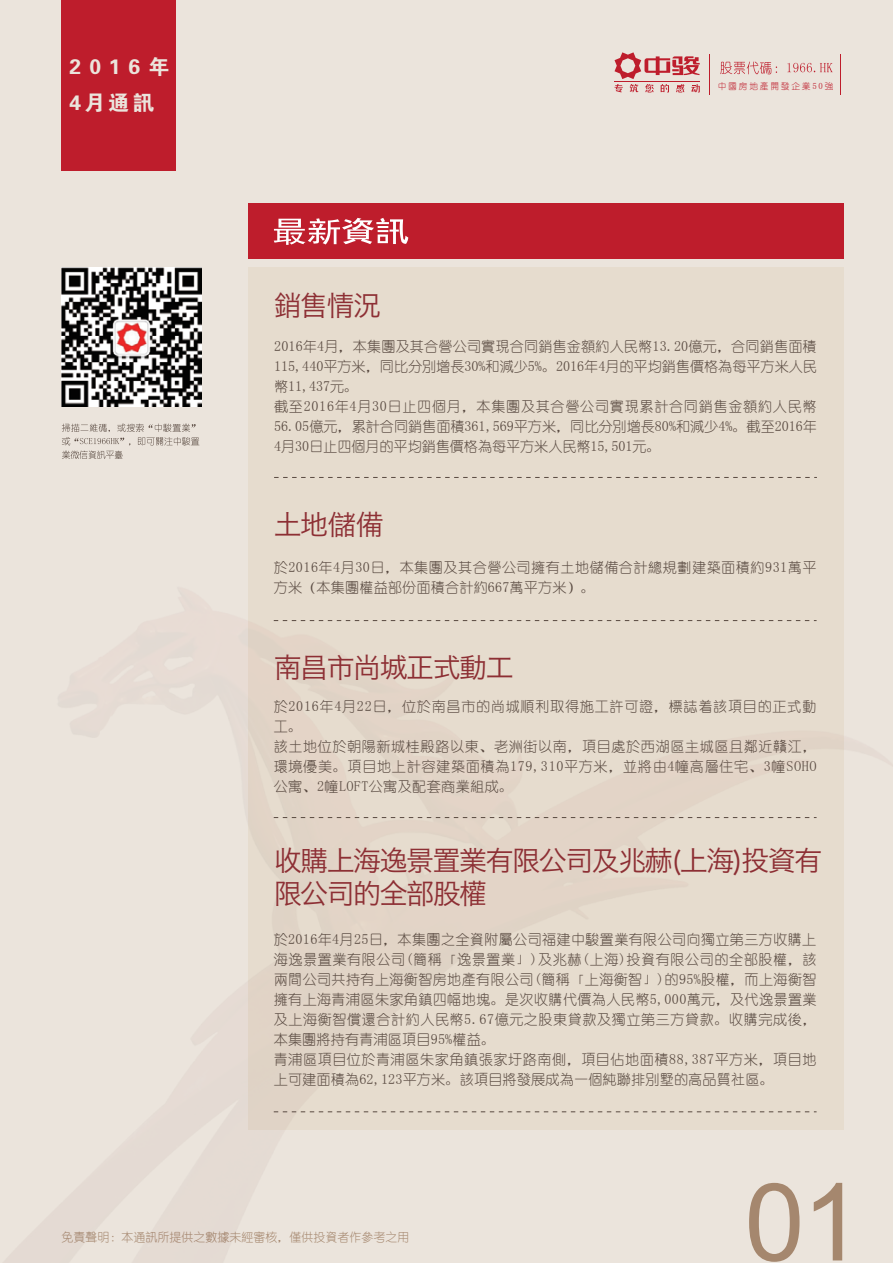
<style>
.page{position:relative;width:893px;height:1263px;background:#ebe4dc}
.page>*{position:absolute;margin:0;border:0;box-sizing:border-box;transform-origin:0 0}
.t1{font:108px "Arial";color:#a5876e}
.t2{font:27.9px/33.5px "Hiragino Sans GB W3";letter-spacing:-.05em;color:#8d2f34}
.t3{font:21px/36px "FZDHTFW GB1 0";letter-spacing:.375em;color:#ebe4dc}
.t4{font:14.1px/20px "You Yuan";letter-spacing:.025em;color:#594a41}
.t5{font:14.1px/20px "You Yuan";color:#594a41}
.t6{font:14.1px/20px "You Yuan";letter-spacing:.045em;color:#594a41}
.t7{font:12px "You Yuan";color:#a5876e}
.t8{font:8.7px "You Yuan";letter-spacing:.2em;color:#be1d2c}
</style>
<div class="page">
<div style="left:62px;top:0;width:114px;height:170px;background:#be1d2c"></div>
<div style="left:248px;top:267px;width:595px;height:863px;background:#e6dcce"></div>
<div style="left:248px;top:204px;width:595px;height:55px;background:#be1d2c"></div>
<svg style="left:274px;top:477px;width:543px;height:1px"></svg>
<svg style="left:274px;top:218px;width:134px;height:27px"></svg>
<svg style="left:62px;top:423px;width:137px;height:36px"></svg>
<img style="left:62px;top:267px;width:139px;height:140px">
<svg style="left:274px;top:620px;width:542px;height:1px"></svg>
<svg style="left:274px;top:817px;width:542px;height:1px"></svg>
<svg style="left:274px;top:1111px;width:542px;height:1px"></svg>
<hr style="left:709px;top:55px;width:1px;height:40px;background:#be1d2c">
<hr style="left:840px;top:55px;width:1px;height:40px;background:#be1d2c">
<svg style="left:614px;top:52px;width:86px;height:40px"></svg>
<svg style="left:720px;top:61px;width:57px;height:13px"></svg>
<svg style="left:787px;top:63px;width:45px;height:9px"></svg>
<h3 class="t3" style="left:69px;top:49px;width:102px">2016年<br>4月通讯</h3>
<h2 class="t2" style="left:274px;top:288px;width:109px">銷售情況</h2>
<p class="t8" style="left:718px;top:82px;width:117px">中國房地產開發企業50強</p>
<p class="t5" style="left:274px;top:336px;width:544px">2016年4月，本集團及其合營公司實現合同銷售金額約人民幣13.20億元，合同銷售面積115,440平方米，同比分別增長30%和減少5%。2016年4月的平均銷售價格為每平方米人民幣11,437元。<br>截至2016年4月30日止四個月，本集團及其合營公司實現累計合同銷售金額約人民幣56.05億元，累計合同銷售面積361,569平方米，同比分別增長80%和減少4%。截至2016年4月30日止四個月的平均銷售價格為每平方米人民幣15,501元。</p>
<h2 class="t2" style="left:274px;top:507px;width:112px">土地儲備</h2>
<p class="t4" style="left:274px;top:558px;width:544px">於2016年4月30日，本集團及其合營公司擁有土地儲備合計總規劃建築面積約931萬平方米（本集團權益部份面積合計約667萬平方米）。</p>
<h2 class="t2" style="left:274px;top:650px;width:241px">南昌市尚城正式動工</h2>
<p class="t6" style="left:274px;top:696px;width:544px">於2016年4月22日，位於南昌市的尚城順利取得施工許可證，標誌着該項目的正式動工。<br>該土地位於朝陽新城桂殿路以東、老洲街以南，項目處於西湖區主城區且鄰近贛江，環境優美。項目地上計容建築面積為179,310平方米，並將由4幢高層住宅、3幢SOHO公寓、2幢LOFT公寓及配套商業組成。</p>
<h2 class="t2" style="left:274px;top:843px;width:550px">收購上海逸景置業有限公司及兆赫(上海)投資有限公司的全部股權</h2>
<p class="t4" style="left:274px;top:929px;width:544px">於2016年4月25日，本集團之全資附屬公司福建中駿置業有限公司向獨立第三方收購上海逸景置業有限公司(簡稱「逸景置業」)及兆赫(上海)投資有限公司的全部股權，該兩間公司共持有上海衡智房地產有限公司(簡稱「上海衡智」)的95%股權，而上海衡智擁有上海青浦區朱家角鎮四幅地塊。是次收購代價為人民幣5,000萬元，及代逸景置業及上海衡智償還合計約人民幣5.67億元之股東貸款及獨立第三方貸款。收購完成後，本集團將持有青浦區項目95%權益。<br>青浦區項目位於青浦區朱家角鎮張家圩路南側，項目佔地面積88,387平方米，項目地上可建面積為62,123平方米。該項目將發展成為一個純聯排別墅的高品質社區。</p>
<p class="t7" style="left:62px;top:1230px;width:349px">免責聲明：本通訊所提供之數據未經審核，僅供投資者作參考之用</p>
<h1 class="t1" style="left:744px;top:1152px;width:119px">01</h1>
</div>
